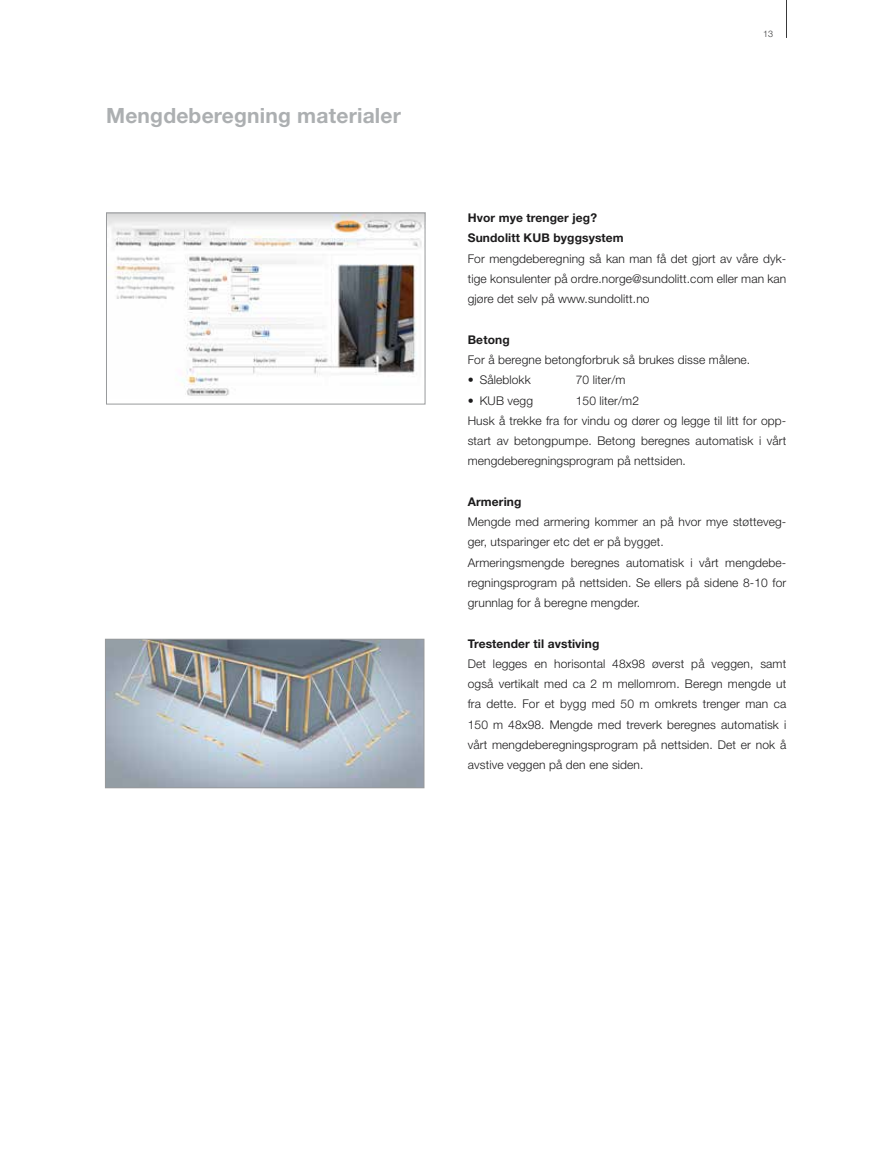
<style>
.page{position:relative;width:893px;height:1149px;background:#fff}
.page>*{position:absolute;margin:0;border:0;box-sizing:border-box;transform-origin:0 0}
.t1{font:700 21px "Helvetica Neue";letter-spacing:.01em;color:#acafb1}
.t2{font:300 12px/20.2px "Helvetica Neue";letter-spacing:.01em;color:#1c1b1c;text-align:justify}
.t3{font:700 12px/20.2px "Helvetica Neue";letter-spacing:.01em;color:#1c1b1c}
.t4{font:300 9px "Helvetica Neue";color:#39393a}
</style>
<div class="page">
<hr style="left:786px;top:0;width:1px;height:38px;background:#39393a">
<img style="left:107px;top:641px;width:315px;height:144px">
<div style="left:105px;top:639px;width:319px;height:148px;border:1px solid #989a9c"></div>
<img style="left:108px;top:215px;width:315px;height:181px">
<div style="left:106px;top:213px;width:319px;height:191px;border:1px solid #989a9c"></div>
<h1 class="t1" style="left:106px;top:102px;width:296px">Mengdeberegning materialer</h1>
<p class="t4" style="left:763px;top:29px;width:12px">13</p>
<p class="t3" style="left:468px;top:207px;width:158px">Hvor mye trenger jeg?<br>Sundolitt KUB byggsystem</p>
<p class="t2" style="left:468px;top:248px;width:320px">For mengdeberegning så kan man få det gjort av våre dyk&shy;tige konsulenter på ordre.norge@sundolitt.com eller man kan gjøre det selv på www.sundolitt.no</p>
<p class="t3" style="left:468px;top:329px;width:43px">Betong</p>
<p class="t2" style="left:468px;top:349px;width:284px">For å beregne betongforbruk så brukes disse målene.</p>
<p class="t2" style="left:468px;top:369px;width:64px">• Såleblokk</p>
<p class="t2" style="left:576px;top:369px;width:51px">70 liter/m</p>
<p class="t2" style="left:468px;top:390px;width:67px">• KUB vegg</p>
<p class="t2" style="left:468px;top:390px;width:320px;text-align:left;text-indent:108px">150 liter/m2<br>Husk å trekke fra for vindu og dører og legge til litt for opp&shy;start av betongpumpe. Betong beregnes automatisk i vårt mengdeberegningsprogram på nettsiden.</p>
<p class="t3" style="left:468px;top:491px;width:55px">Armering</p>
<p class="t2" style="left:468px;top:511px;width:320px;text-align:left">Mengde med armering kommer an på hvor mye støtteveg&shy;ger, utsparinger etc det er på bygget.<br>Armeringsmengde beregnes automatisk i vårt mengdebe&shy;regningsprogram på nettsiden. Se ellers på sidene 8-10 for grunnlag for å beregne mengder.</p>
<p class="t3" style="left:468px;top:632px;width:133px">Trestender til avstiving</p>
<p class="t2" style="left:468px;top:653px;width:320px">Det legges en horisontal 48x98 øverst på veggen, samt også vertikalt med ca 2 m mellomrom. Beregn mengde ut fra dette. For et bygg med 50 m omkrets trenger man ca 150 m 48x98. Mengde med treverk beregnes automatisk i vårt mengdeberegningsprogram på nettsiden. Det er nok å avstive veggen på den ene siden.</p>
</div>
